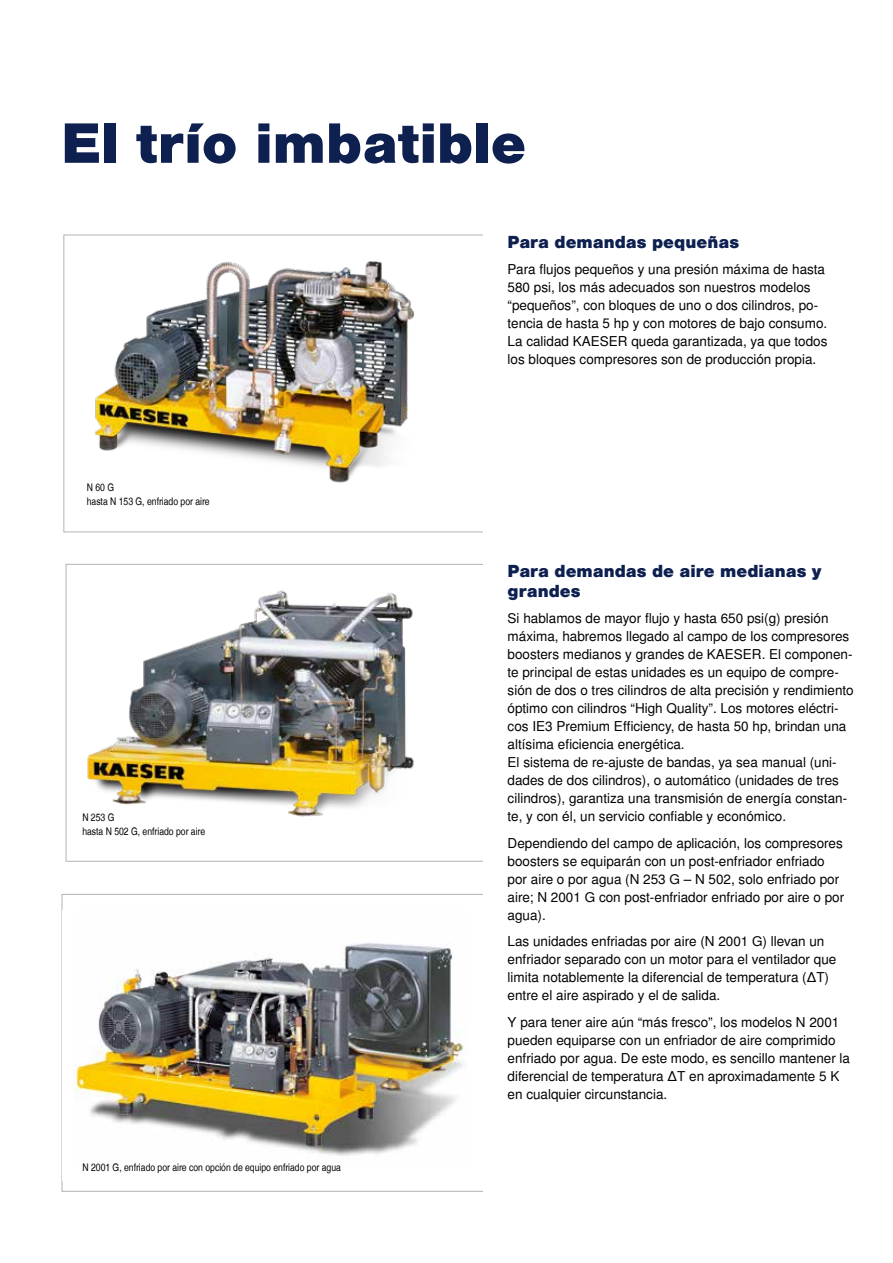
<style>
.page{position:relative;width:893px;height:1263px;background:#fff}
.page>*{position:absolute;margin:0;border:0;box-sizing:border-box;transform-origin:0 0}
.t1{font:900 54px "Nimbus San L";color:#0e2050}
.t2{font:900 16.5px/19.5px "Nimbus San L";color:#0e2050}
.t3{font:13.5px/18px "Nimbus San L";color:#000}
.t4{font:10.5px/13.5px "Nimbus San L Reg Con";color:#000}
</style>
<div class="page">
<img style="left:73px;top:942px;width:396px;height:214px">
<img style="left:87px;top:590px;width:327px;height:227px">
<img style="left:94px;top:261px;width:321px;height:222px">
<h1 class="t1" style="left:61px;top:109px;width:467px">El trío imbatible</h1>
<p class="t4" style="left:87px;top:481px;width:124px">N 60 G<br>hasta N 153 G, enfriado por aire</p>
<p class="t4" style="left:82px;top:811px;width:124px">N 253 G<br>hasta N 502 G, enfriado por aire</p>
<p class="t4" style="left:82px;top:1160px;width:260px">N 2001 G, enfriado por aire con opción de equipo enfriado por agua</p>
<p class="t2" style="left:508px;top:232px;width:233px">Para demandas pequeñas</p>
<p class="t3" style="left:508px;top:261px;width:321px">Para flujos pequeños y una presión máxima de hasta 580 psi, los más adecuados son nuestros modelos “pequeños”, con bloques de uno o dos cilindros, po&shy;tencia de hasta 5 hp y con motores de bajo consumo.<br>La calidad KAESER queda garantizada, ya que todos los bloques compresores son de producción propia.</p>
<p class="t2" style="left:508px;top:562px;width:316px">Para demandas de aire medianas y grandes</p>
<p class="t3" style="left:508px;top:610px;width:347px">Si hablamos de mayor flujo y hasta 650 psi(g) presión máxima, habremos llegado al campo de los compresores boosters medianos y grandes de KAESER. El componen&shy;te principal de estas unidades es un equipo de compre&shy;sión de dos o tres cilindros de alta precisión y rendimiento óptimo con cilindros “High Quality”. Los motores eléctri&shy;cos IE3 Premium Efficiency, de hasta 50 hp, brindan una altísima eficiencia energética.<br>El sistema de re-ajuste de bandas, ya sea manual (uni&shy;dades de dos cilindros), o automático (unidades de tres cilindros), garantiza una transmisión de energía constan&shy;te, y con él, un servicio confiable y económico.</p>
<p class="t3" style="left:508px;top:834px;width:338px">Dependiendo del campo de aplicación, los compresores boosters se equiparán con un post-enfriador enfriado por aire o por agua (N 253 G – N 502, solo enfriado por aire; N 2001 G con post-enfriador enfriado por aire o por agua).</p>
<p class="t3" style="left:508px;top:933px;width:330px">Las unidades enfriadas por aire (N 2001 G) llevan un enfriador separado con un motor para el ventilador que limita notablemente la diferencial de temperatura (ΔT) entre el aire aspirado y el de salida.</p>
<p class="t3" style="left:508px;top:1013px;width:344px">Y para tener aire aún “más fresco”, los modelos N 2001 pueden equiparse con un enfriador de aire comprimido enfriado por agua. De este modo, es sencillo mantener la diferencial de temperatura ΔT en aproximadamente 5 K en cualquier circunstancia.</p>
</div>
